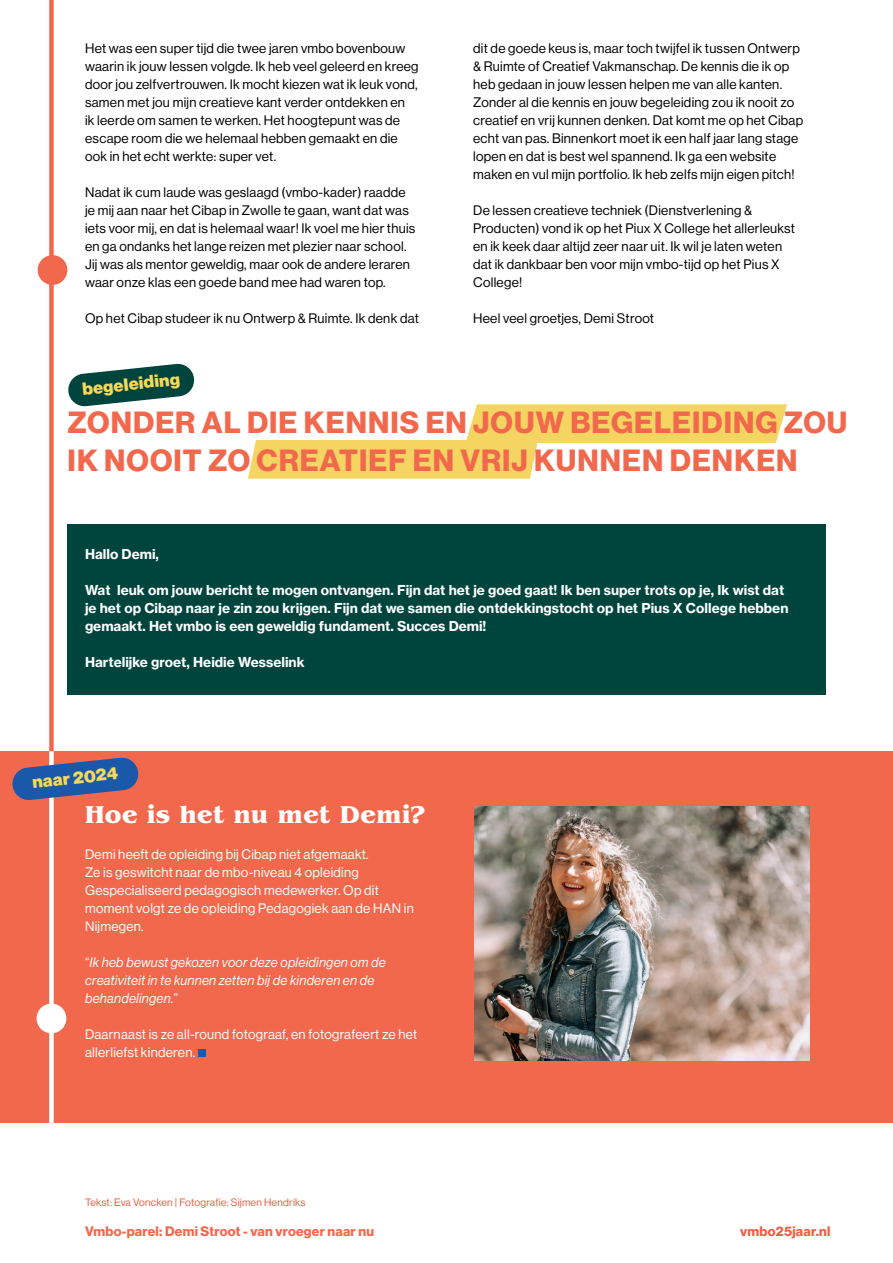
<style>
.page{position:relative;width:893px;height:1263px;background:#fff}
.page>*{position:absolute;margin:0;border:0;box-sizing:border-box;transform-origin:0 0}
.t1{font:30px/37.5px "N Haas Grotesk DS Pro 75 Bd";letter-spacing:.035em;color:#f2684d}
.t2{font:700 25.5px "Benguiat Pro ITC";letter-spacing:.02em;color:#fff}
.t3{font:17.25px "N Haas Grotesk DS Pro 95 Blk";color:#f7d858}
.t4{font:13.5px/18px "N Haas Grotesk DS Pro 55 Rg";letter-spacing:.02em;color:#000}
.t5{font:13.5px/18px "N Haas Grotesk TX Pro 75 Bd";color:#fff}
.t6{font:13.5px/18px "N Haas Grotesk DS Pro 55 Rg";letter-spacing:.02em;color:#fff}
.t7{font:13.5px/18px "N Haas Grotesk DS Pro 56 It";letter-spacing:.02em;color:#fff}
.t8{font:13.5px "N Haas Grotesk DS Pro 75 Bd";letter-spacing:.02em;color:#f2684d}
.t9{font:13.5px "N Haas Grotesk DS Pro 75 Bd";letter-spacing:.02em;color:#ec5f44}
.t10{font:10.5px "N Haas Grotesk DS Pro 55 Rg";letter-spacing:.02em;color:#ec5f44}
.s1{font-family:"N Haas Grotesk DS Pro 55 Rg"}
</style>
<div class="page">
<div style="left:49px;top:0;width:5px;height:955px;background:#f2684d"></div>
<div style="left:0;top:751px;width:893px;height:372px;background:#f2684d"></div>
<div style="left:198px;top:1050px;width:8px;height:7px;background:#1a59a9"></div>
<div style="left:49px;top:751px;width:5px;height:512px;background:#fff"></div>
<div style="left:37px;top:1003px;width:29px;height:30px;background:#fff;border-radius:50%"></div>
<div style="left:38px;top:255px;width:29px;height:30px;background:#f2684d;border-radius:50%"></div>
<svg style="left:12px;top:757px;width:127px;height:44px"></svg>
<svg style="left:248px;top:404px;width:539px;height:75px"></svg>
<div style="left:67px;top:524px;width:758px;height:170px;background:#00443e"></div>
<svg style="left:68px;top:363px;width:127px;height:44px"></svg>
<img style="left:474px;top:806px;width:335px;height:254px">
<p class="t4" style="left:85px;top:39px;width:335px">Het was een super tijd die twee jaren vmbo bovenbouw waarin ik jouw lessen volgde. Ik heb veel geleerd en kreeg door jou zelfvertrouwen. Ik mocht kiezen wat ik leuk vond, samen met jou mijn creatieve kant verder ontdekken en<br>ik leerde om samen te werken. Het hoogtepunt was de escape room die we helemaal hebben gemaakt en die ook in het echt werkte: super vet.</p>
<p class="t4" style="left:85px;top:183px;width:332px">Nadat ik cum laude was geslaagd (vmbo-kader) raadde je mij aan naar het Cibap in Zwolle te gaan, want dat was iets voor mij, en dat is helemaal waar! Ik voel me hier thuis en ga ondanks het lange reizen met plezier naar school.<br>Jij was als mentor geweldig, maar ook de andere leraren waar onze klas een goede band mee had waren top.</p>
<p class="t4" style="left:85px;top:309px;width:335px">Op het Cibap studeer ik nu Ontwerp &amp; Ruimte. Ik denk dat</p>
<p class="t3" style="left:81px;top:379px;width:99px;rotate:-6deg">begeleiding</p>
<p class="t4" style="left:473px;top:39px;width:331px">dit de goede keus is, maar toch twijfel ik tussen Ontwerp &amp; Ruimte of Creatief Vakmanschap. De kennis die ik op heb gedaan in jouw lessen helpen me van alle kanten.<br>Zonder al die kennis en jouw begeleiding zou ik nooit zo creatief en vrij kunnen denken. Dat komt me op het Cibap echt van pas. Binnenkort moet ik een half jaar lang stage lopen en dat is best wel spannend. Ik ga een website maken en vul mijn portfolio. Ik heb zelfs mijn eigen pitch!</p>
<p class="t4" style="left:473px;top:201px;width:323px">De lessen creatieve techniek (Dienstverlening &amp; Producten) vond ik op het Piux X College het allerleukst en ik keek daar altijd zeer naar uit. Ik wil je laten weten dat ik dankbaar ben voor mijn vmbo-tijd op het Pius X College!</p>
<p class="t4" style="left:473px;top:309px;width:182px">Heel veel groetjes, Demi Stroot</p>
<h1 class="t1" style="left:68px;top:404px;width:781px">ZONDER AL DIE KENNIS EN JOUW BEGELEIDING ZOU<br>IK NOOIT ZO CREATIEF EN VRIJ KUNNEN DENKEN</h1>
<p class="t5" style="left:85px;top:545px;width:76px">Hallo Demi,</p>
<p class="t5" style="left:85px;top:581px;width:705px">Wat leuk om jouw bericht te mogen ontvangen. Fijn dat het je goed gaat! Ik ben super trots op je, Ik wist dat je het op Cibap naar je zin zou krijgen. Fijn dat we samen die ontdekkingstocht op het Pius X College hebben gemaakt. Het vmbo is een geweldig fundament. Succes Demi!</p>
<p class="t5" style="left:85px;top:653px;width:221px">Hartelijke groet, Heidie Wesselink</p>
<p class="t3" style="left:31px;top:772px;width:87px;rotate:-6deg">naar 2024</p>
<h2 class="t2" style="left:85px;top:800px;width:341px">Hoe is het nu met Demi?</h2>
<p class="t6" style="left:85px;top:846px;width:330px">Demi heeft de opleiding bij Cibap niet afgemaakt.<br>Ze is geswitcht naar de mbo-niveau 4 opleiding Gespecialiseerd pedagogisch medewerker. Op dit moment volgt ze de opleiding Pedagogiek aan de HAN in Nijmegen.</p>
<p class="t7" style="left:85px;top:953px;width:302px"><span class="s1">“</span>Ik heb bewust gekozen voor deze opleidingen om de creativiteit in te kunnen zetten bij de kinderen en de behandelingen.<span class="s1">”</span></p>
<p class="t6" style="left:85px;top:1025px;width:334px">Daarnaast is ze all-round fotograaf, en fotografeert ze het allerliefst kinderen.</p>
<p class="t10" style="left:85px;top:1196px;width:222px">Tekst: Eva Voncken | Fotografie: Sijmen Hendriks</p>
<p class="t8" style="left:85px;top:1223px;width:291px">Vmbo-parel: Demi Stroot - van vroeger naar nu</p>
<p class="t9" style="left:740px;top:1223px;width:92px">vmbo25jaar.nl</p>
</div>
